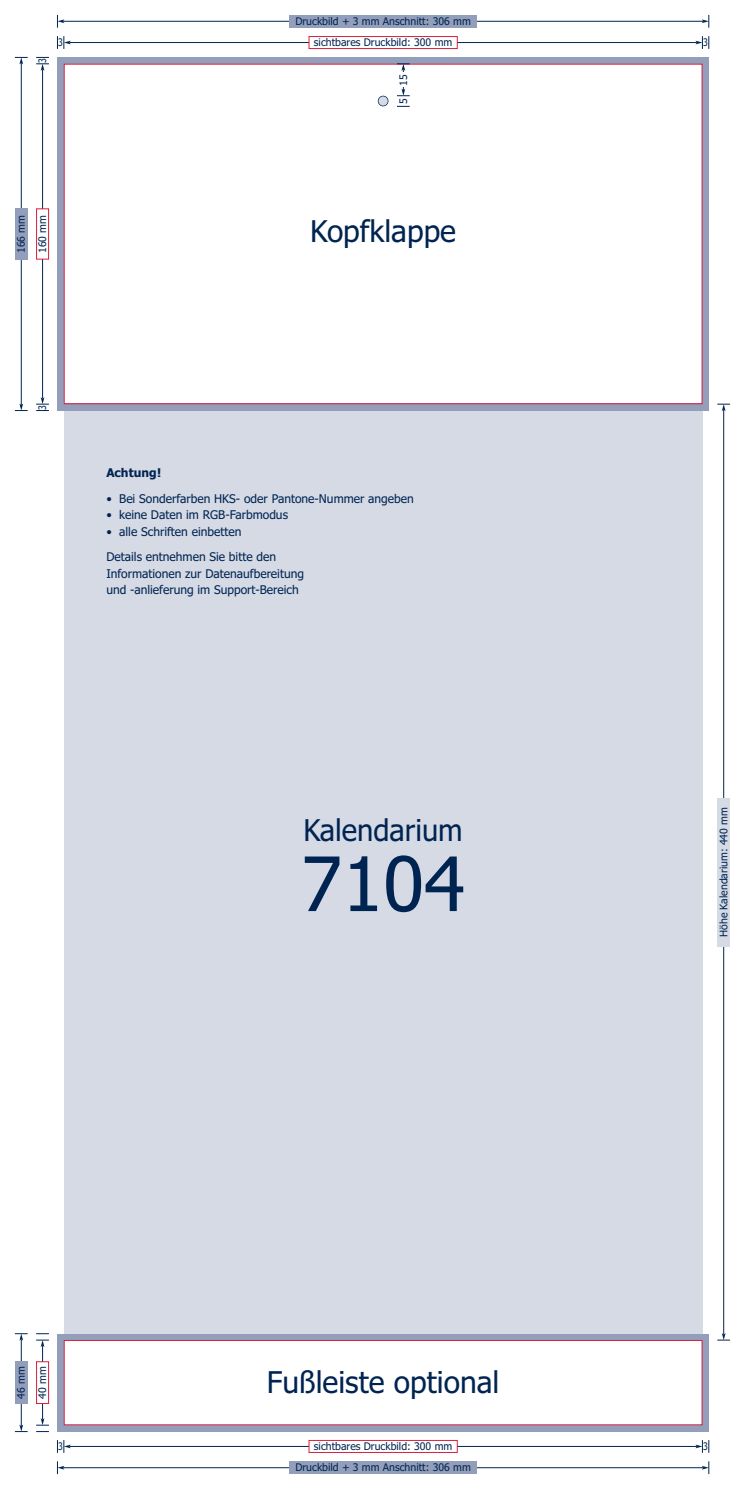
<style>
.page{position:relative;width:745px;height:1489px;background:#fff}
.page>*{position:absolute;margin:0;border:0;box-sizing:border-box;transform-origin:0 0}
.t1{font:75px "Tahoma";color:#002451}
.t2{font:30px "Tahoma";color:#002451}
.t3{font:12px/25.5px "Tahoma";color:#002451}
.t4{font:700 12px "Tahoma";color:#002451}
.t5{font:10.5px/21.2px "Tahoma";color:#002451}
.t6{font:10.5px "Tahoma";color:#002451;scale:.83 1}
</style>
<div class="page">
<div style="left:64px;top:404px;width:638px;height:935px;background:#d5dae5"></div>
<svg style="left:57px;top:1333px;width:651px;height:98px;background:#9e9bb5"></svg>
<svg style="left:57px;top:57px;width:651px;height:353px;background:#9f90aa"></svg>
<div style="left:65px;top:65px;width:636px;height:338px;background:#fff"></div>
<div style="left:65px;top:1340px;width:636px;height:84px;background:#fff"></div>
<div style="left:64px;top:1339px;width:638px;height:85px;border:1px solid #da1f3d"></div>
<svg style="left:377px;top:96px;width:11px;height:10px"></svg>
<hr style="left:63px;top:21px;width:639px;height:1px;background:#002451">
<hr style="left:21px;top:63px;width:1px;height:342px;background:#002451">
<hr style="left:723px;top:410px;width:1px;height:924px;background:#002451">
<hr style="left:21px;top:1339px;width:1px;height:86px;background:#002451">
<hr style="left:42px;top:1345px;width:1px;height:74px;background:#002451">
<hr style="left:42px;top:69px;width:1px;height:329px;background:#002451">
<hr style="left:69px;top:42px;width:627px;height:1px;background:#002451">
<svg style="left:57px;top:15px;width:7px;height:13px"></svg>
<svg style="left:701px;top:15px;width:8px;height:13px"></svg>
<svg style="left:708px;top:36px;width:1px;height:13px"></svg>
<svg style="left:695px;top:36px;width:7px;height:13px"></svg>
<svg style="left:64px;top:36px;width:7px;height:13px"></svg>
<svg style="left:57px;top:36px;width:1px;height:13px"></svg>
<svg style="left:36px;top:64px;width:13px;height:7px"></svg>
<svg style="left:36px;top:397px;width:13px;height:14px"></svg>
<svg style="left:36px;top:57px;width:13px;height:1px"></svg>
<svg style="left:15px;top:57px;width:13px;height:7px"></svg>
<svg style="left:15px;top:403px;width:13px;height:8px"></svg>
<div style="left:289px;top:15px;width:187px;height:13px;background:#939fba"></div>
<div style="left:15px;top:208px;width:13px;height:51px;background:#939fba"></div>
<div style="left:37px;top:209px;width:11px;height:50px;background:#fff"></div>
<div style="left:36px;top:208px;width:13px;height:51px;border:1px solid #da1f3d"></div>
<div style="left:15px;top:1361px;width:13px;height:42px;background:#939fba"></div>
<div style="left:37px;top:1361px;width:11px;height:41px;background:#fff"></div>
<div style="left:36px;top:1361px;width:13px;height:42px;border:1px solid #da1f3d"></div>
<div style="left:716px;top:797px;width:13px;height:149px;background:#d5dae5"></div>
<div style="left:309px;top:37px;width:147px;height:11px;background:#fff"></div>
<div style="left:308px;top:36px;width:149px;height:13px;border:1px solid #da1f3d"></div>
<hr style="left:63px;top:1467px;width:639px;height:1px;background:#002451">
<hr style="left:69px;top:1446px;width:627px;height:1px;background:#002451">
<svg style="left:57px;top:1461px;width:7px;height:12px"></svg>
<svg style="left:701px;top:1461px;width:8px;height:12px"></svg>
<svg style="left:708px;top:1440px;width:1px;height:12px"></svg>
<svg style="left:695px;top:1440px;width:7px;height:12px"></svg>
<svg style="left:64px;top:1440px;width:7px;height:12px"></svg>
<svg style="left:57px;top:1440px;width:1px;height:12px"></svg>
<div style="left:289px;top:1461px;width:187px;height:12px;background:#939fba"></div>
<div style="left:309px;top:1440px;width:147px;height:11px;background:#fff"></div>
<div style="left:308px;top:1439px;width:149px;height:13px;border:1px solid #da1f3d"></div>
<svg style="left:36px;top:1431px;width:13px;height:1px"></svg>
<svg style="left:36px;top:1417px;width:13px;height:8px"></svg>
<svg style="left:36px;top:1333px;width:13px;height:13px"></svg>
<svg style="left:15px;top:1424px;width:13px;height:8px"></svg>
<svg style="left:15px;top:1333px;width:13px;height:7px"></svg>
<svg style="left:717px;top:404px;width:12px;height:7px"></svg>
<svg style="left:717px;top:1332px;width:12px;height:8px"></svg>
<svg style="left:396px;top:64px;width:13px;height:33px"></svg>
<svg style="left:397px;top:106px;width:12px;height:1px"></svg>
<p class="t6" style="left:36px;top:63px;width:7px;rotate:-90deg">3</p>
<p class="t5" style="left:295px;top:11px;width:177px">Druckbild + 3 mm Anschnitt: 306 mm</p>
<p class="t6" style="left:58px;top:36px;width:7px">3</p>
<p class="t5" style="left:314px;top:32px;width:140px">sichtbares Druckbild: 300 mm</p>
<p class="t5" style="left:392px;top:104px;width:31px;rotate:-90deg">5 15</p>
<p class="t5" style="left:11px;top:253px;width:40px;rotate:-90deg">166 mm<br>160 mm</p>
<h2 class="t2" style="left:310px;top:214px;width:147px">Kopfklappe</h2>
<p class="t6" style="left:36px;top:410px;width:7px;rotate:-90deg">3</p>
<p class="t4" style="left:106px;top:466px;width:56px">Achtung!</p>
<p class="t3" style="left:106px;top:486px;width:309px">• Bei Sonderfarben HKS- oder Pantone-Nummer angeben</p>
<p class="t3" style="left:106px;top:502px;width:183px">• keine Daten im RGB-Farbmodus</p>
<p class="t3" style="left:106px;top:519px;width:171px">• alle Schriften einbetten<br>Details entnehmen Sie bitte den</p>
<p class="t3" style="left:106px;top:565px;width:199px;line-height:16.5px">Informationen zur Datenaufbereitung und -anlieferung im Support-Bereich</p>
<h2 class="t2" style="left:303px;top:812px;width:161px">Kalendarium</h2>
<h1 class="t1" style="left:301px;top:841px;width:165px">7104</h1>
<p class="t6" style="left:702px;top:36px;width:7px">3</p>
<p class="t5" style="left:712px;top:937px;width:131px;rotate:-90deg">Höhe Kalendarium: 440 mm</p>
<p class="t5" style="left:11px;top:1398px;width:34px;rotate:-90deg">46 mm<br>40 mm</p>
<h2 class="t2" style="left:267px;top:1365px;width:234px">Fußleiste optional</h2>
<p class="t6" style="left:58px;top:1440px;width:7px">3</p>
<p class="t5" style="left:314px;top:1435px;width:140px">sichtbares Druckbild: 300 mm</p>
<p class="t6" style="left:702px;top:1440px;width:7px">3</p>
<p class="t5" style="left:295px;top:1456px;width:177px">Druckbild + 3 mm Anschnitt: 306 mm</p>
</div>
